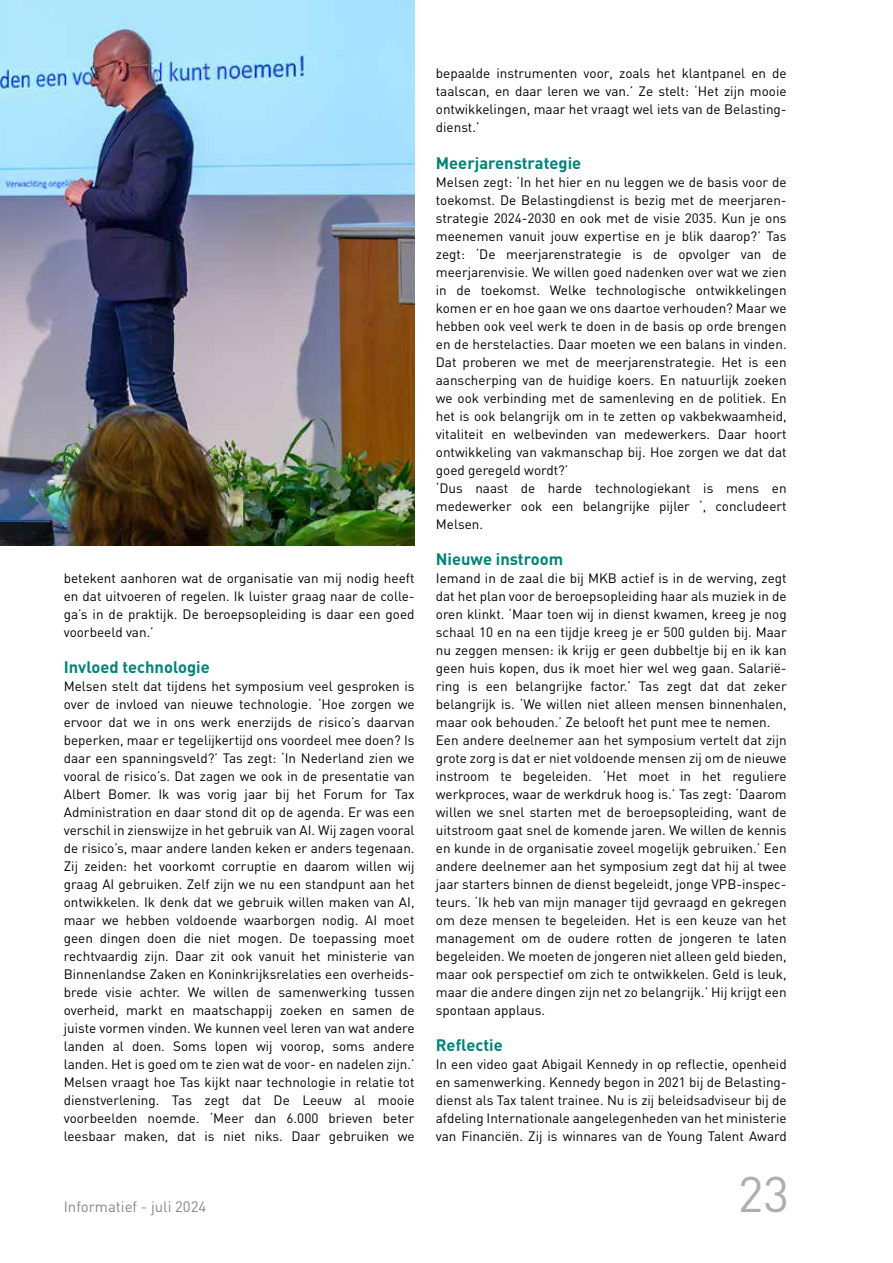
<style>
.page{position:relative;width:893px;height:1263px;background:#fff}
.page>*{position:absolute;margin:0;border:0;box-sizing:border-box;transform-origin:0 0}
.t1{font:49.35px "DIN";color:#adaeb0}
.t2{font:700 16.5px "DIN";color:#008379}
.t3{font:15px "DIN";color:#87888a}
.t4{font:13.5px/18px "DIN";color:#000;text-align:justify}
</style>
<div class="page">
<img style="left:0;top:0;width:415px;height:546px">
<p class="t4" style="left:64px;top:568px;width:352px">betekent aanhoren wat de organisatie van mij nodig heeft en dat uitvoeren of regelen. Ik luister graag naar de colle&shy;ga’s in de praktijk. De beroepsopleiding is daar een goed voorbeeld van.’</p>
<p class="t2" style="left:64px;top:656px;width:147px">Invloed technologie</p>
<p class="t4" style="left:64px;top:676px;width:352px">Melsen stelt dat tijdens het symposium veel gesproken is over de invloed van nieuwe technologie. ‘Hoe zorgen we ervoor dat we in ons werk enerzijds de risico’s daarvan beperken, maar er tegelijkertijd ons voordeel mee doen? Is daar een spanningsveld?’ Tas zegt: ‘In Nederland zien we vooral de risico’s. Dat zagen we ook in de presentatie van Albert Bomer. Ik was vorig jaar bij het Forum for Tax Administration en daar stond dit op de agenda. Er was een verschil in zienswijze in het gebruik van AI. Wij zagen vooral de risico’s, maar andere landen keken er anders tegenaan.<br>Zij zeiden: het voorkomt corruptie en daarom willen wij graag AI gebruiken. Zelf zijn we nu een standpunt aan het ontwikkelen. Ik denk dat we gebruik willen maken van AI, maar we hebben voldoende waarborgen nodig. AI moet geen dingen doen die niet mogen. De toepassing moet rechtvaardig zijn. Daar zit ook vanuit het ministerie van Binnenlandse Zaken en Koninkrijksrelaties een overheids&shy;brede visie achter. We willen de samenwerking tussen overheid, markt en maatschappij zoeken en samen de juiste vormen vinden. We kunnen veel leren van wat andere landen al doen. Soms lopen wij voorop, soms andere landen. Het is goed om te zien wat de voor- en nadelen zijn.’ Melsen vraagt hoe Tas kijkt naar technologie in relatie tot dienstverlening. Tas zegt dat De Leeuw al mooie voorbeelden noemde. ‘Meer dan 6.000 brieven beter leesbaar maken, dat is niet niks. Daar gebruiken we</p>
<p class="t3" style="left:64px;top:1197px;width:144px">Informatief - juli 2024</p>
<p class="t4" style="left:436px;top:64px;width:352px">bepaalde instrumenten voor, zoals het klantpanel en de taalscan, en daar leren we van.’ Ze stelt: ‘Het zijn mooie ontwikkelingen, maar het vraagt wel iets van de Belasting&shy;dienst.’</p>
<p class="t2" style="left:436px;top:152px;width:147px">Meerjarenstrategie</p>
<p class="t4" style="left:436px;top:172px;width:352px;text-align:left">Melsen zegt: ‘In het hier en nu leggen we de basis voor de toekomst. De Belastingdienst is bezig met de meerjaren&shy;strategie 2024-2030 en ook met de visie 2035. Kun je ons meenemen vanuit jouw expertise en je blik daarop?’ Tas zegt: ‘De meerjarenstrategie is de opvolger van de meerjarenvisie. We willen goed nadenken over wat we zien in de toekomst. Welke technologische ontwikkelingen komen er en hoe gaan we ons daartoe verhouden? Maar we hebben ook veel werk te doen in de basis op orde brengen en de herstelacties. Daar moeten we een balans in vinden.<br>Dat proberen we met de meerjarenstrategie. Het is een aanscherping van de huidige koers. En natuurlijk zoeken we ook verbinding met de samenleving en de politiek. En het is ook belangrijk om in te zetten op vakbekwaamheid, vitaliteit en welbevinden van medewerkers. Daar hoort ontwikkeling van vakmanschap bij. Hoe zorgen we dat dat goed geregeld wordt?’<br>‘Dus naast de harde technologiekant is mens en medewerker ook een belangrijke pijler ‘, concludeert Melsen.</p>
<p class="t2" style="left:436px;top:548px;width:129px">Nieuwe instroom</p>
<p class="t4" style="left:436px;top:568px;width:352px;text-align:left">Iemand in de zaal die bij MKB actief is in de werving, zegt dat het plan voor de beroepsopleiding haar als muziek in de oren klinkt. ‘Maar toen wij in dienst kwamen, kreeg je nog schaal 10 en na een tijdje kreeg je er 500 gulden bij. Maar nu zeggen mensen: ik krijg er geen dubbeltje bij en ik kan geen huis kopen, dus ik moet hier wel weg gaan. Salarië&shy;ring is een belangrijke factor.’ Tas zegt dat dat zeker belangrijk is. ‘We willen niet alleen mensen binnenhalen, maar ook behouden.’ Ze belooft het punt mee te nemen.<br>Een andere deelnemer aan het symposium vertelt dat zijn grote zorg is dat er niet voldoende mensen zij om de nieuwe instroom te begeleiden. ‘Het moet in het reguliere werkproces, waar de werkdruk hoog is.’ Tas zegt: ‘Daarom willen we snel starten met de beroepsopleiding, want de uitstroom gaat snel de komende jaren. We willen de kennis en kunde in de organisatie zoveel mogelijk gebruiken.’ Een andere deelnemer aan het symposium zegt dat hij al twee jaar starters binnen de dienst begeleidt, jonge VPB-inspec&shy;teurs. ‘Ik heb van mijn manager tijd gevraagd en gekregen om deze mensen te begeleiden. Het is een keuze van het management om de oudere rotten de jongeren te laten begeleiden. We moeten de jongeren niet alleen geld bieden, maar ook perspectief om zich te ontwikkelen. Geld is leuk, maar die andere dingen zijn net zo belangrijk.’ Hij krijgt een spontaan applaus.</p>
<p class="t2" style="left:436px;top:1034px;width:68px">Reflectie</p>
<p class="t4" style="left:436px;top:1054px;width:352px">In een video gaat Abigail Kennedy in op reflectie, openheid en samenwerking. Kennedy begon in 2021 bij de Belasting&shy;dienst als Tax talent trainee. Nu is zij beleidsadviseur bij de afdeling Internationale aangelegenheden van het ministerie van Financiën. Zij is winnares van de Young Talent Award</p>
<h1 class="t1" style="left:738px;top:1163px;width:53px">23</h1>
</div>
